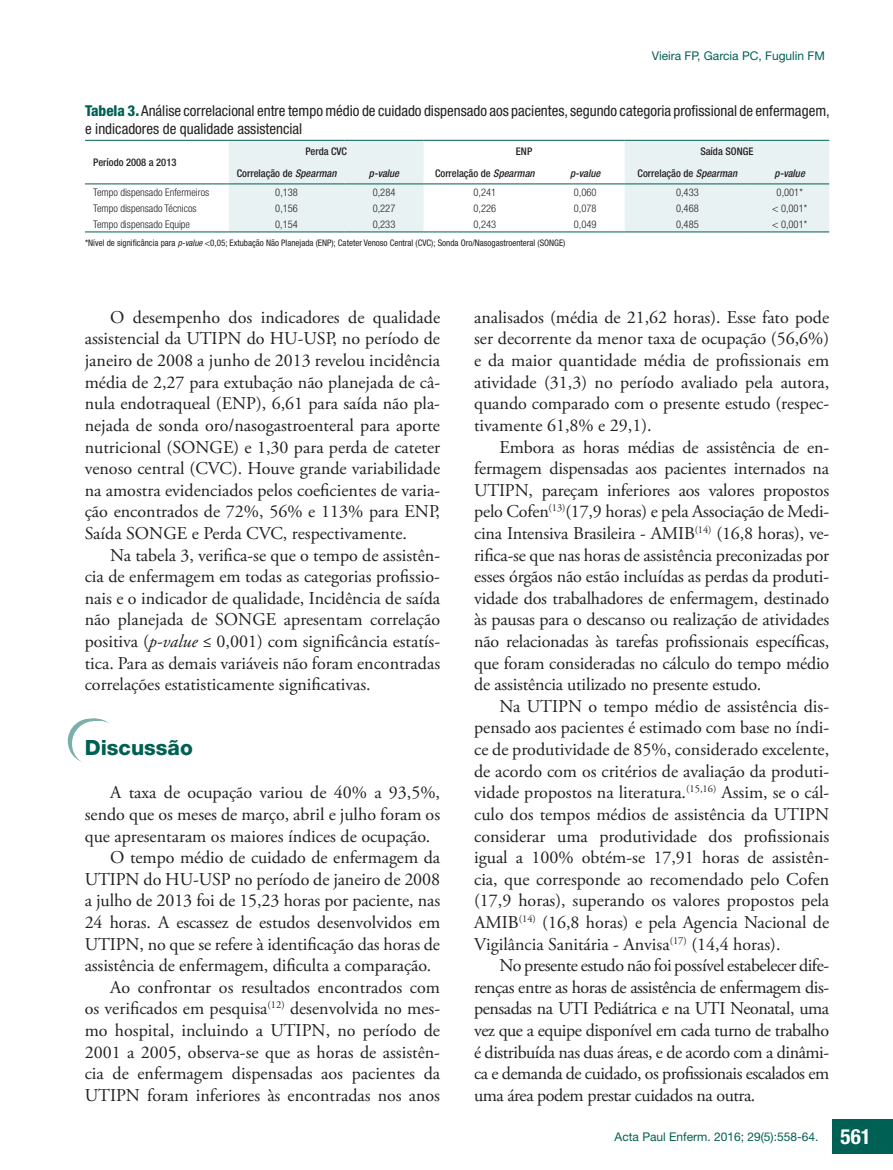
<style>
.page{position:relative;width:893px;height:1170px;background:#fff}
.page>*{position:absolute;margin:0;border:0;box-sizing:border-box;transform-origin:0 0}
.t1{font:800 21px "Helvetica Neue LT Std";color:#006053}
.t2{font:18px/21.6px "Adobe Garamond Pro";color:#231f20;text-align:justify}
.t3{font:condensed 15px/18px "Helvetica Neue LT Std";color:#231f20}
.t4{font:12px "Helvetica Neue LT Std";color:#006053}
.t5{font:300 condensed 10.5px "Helvetica Neue LT Std";color:#231f20}
.t6{font:500 condensed 10.5px "Helvetica Neue LT Std";color:#231f20}
.t7{font:italic 500 condensed 10.5px "Helvetica Neue LT Std";color:#231f20}
.t8{font:condensed 9px "Helvetica Neue LT Std";color:#231f20}
.s1{font-weight:800;color:#006053}
.s2{font-style:italic}
.s3{font-weight:700;font-stretch:condensed;font-size:21px;color:#fff}
</style>
<div class="page">
<div style="left:832px;top:1118px;width:61px;height:35px;background:#006053"></div>
<hr style="left:90px;top:718px;width:1px;height:45px;background:#7aafaa">
<svg style="left:92px;top:718px;width:7px;height:4px"></svg>
<hr style="left:94px;top:721px;width:1px;height:45px;background:#fff">
<svg style="left:229px;top:141px;width:600px;height:90px;fill:#e9f2f2"></svg>
<hr style="left:85px;top:231px;width:144px;height:1px;background:#006053">
<hr style="left:229px;top:231px;width:116px;height:1px;background:#006053">
<hr style="left:345px;top:231px;width:79px;height:1px;background:#006053">
<hr style="left:424px;top:231px;width:122px;height:1px;background:#006053">
<hr style="left:546px;top:231px;width:79px;height:1px;background:#006053">
<hr style="left:625px;top:231px;width:125px;height:1px;background:#006053">
<hr style="left:750px;top:231px;width:79px;height:1px;background:#006053">
<hr style="left:85px;top:140px;width:144px;height:1px;background:#006053">
<hr style="left:85px;top:183px;width:144px;height:1px;background:#006053">
<hr style="left:229px;top:140px;width:116px;height:1px;background:#006053">
<hr style="left:345px;top:140px;width:79px;height:1px;background:#006053">
<hr style="left:424px;top:140px;width:122px;height:1px;background:#006053">
<hr style="left:546px;top:140px;width:79px;height:1px;background:#006053">
<hr style="left:625px;top:140px;width:125px;height:1px;background:#006053">
<hr style="left:750px;top:140px;width:79px;height:1px;background:#006053">
<hr style="left:229px;top:183px;width:116px;height:1px;background:#006053">
<hr style="left:345px;top:183px;width:79px;height:1px;background:#006053">
<hr style="left:424px;top:183px;width:122px;height:1px;background:#006053">
<hr style="left:546px;top:183px;width:79px;height:1px;background:#006053">
<hr style="left:625px;top:183px;width:125px;height:1px;background:#006053">
<hr style="left:750px;top:183px;width:79px;height:1px;background:#006053">
<p class="t4" style="left:652px;top:48px;width:175px">Vieira FP, Garcia PC, Fugulin FM</p>
<p class="t3" style="left:85px;top:101px;width:746px"><span class="s1">Tabela 3.</span> Análise correlacional entre tempo médio de cuidado dispensado aos pacientes, segundo categoria profissional de enfermagem, e indicadores de qualidade assistencial</p>
<p class="t6" style="left:93px;top:156px;width:85px">Período 2008 a 2013</p>
<p class="t6" style="left:305px;top:145px;width:43px">Perda CVC</p>
<p class="t6" style="left:516px;top:145px;width:18px">ENP</p>
<p class="t6" style="left:700px;top:145px;width:55px">Saída SONGE</p>
<p class="t6" style="left:237px;top:166px;width:101px">Correlação de <span class="s2">Spearman</span></p>
<p class="t7" style="left:369px;top:166px;width:32px">p-value</p>
<p class="t6" style="left:435px;top:166px;width:101px">Correlação de <span class="s2">Spearman</span></p>
<p class="t7" style="left:570px;top:166px;width:32px">p-value</p>
<p class="t6" style="left:638px;top:166px;width:101px">Correlação de <span class="s2">Spearman</span></p>
<p class="t7" style="left:775px;top:166px;width:32px">p-value</p>
<p class="t5" style="left:93px;top:186px;width:118px">Tempo dispensado Enfermeiros</p>
<p class="t5" style="left:275px;top:186px;width:24px">0,138</p>
<p class="t5" style="left:373px;top:186px;width:24px">0,284</p>
<p class="t5" style="left:473px;top:186px;width:24px">0,241</p>
<p class="t5" style="left:574px;top:186px;width:24px">0,060</p>
<p class="t5" style="left:676px;top:186px;width:24px">0,433</p>
<p class="t5" style="left:777px;top:186px;width:28px">0,001*</p>
<p class="t5" style="left:93px;top:202px;width:105px">Tempo dispensado Técnicos</p>
<p class="t5" style="left:275px;top:202px;width:24px">0,156</p>
<p class="t5" style="left:373px;top:202px;width:24px">0,227</p>
<p class="t5" style="left:473px;top:202px;width:24px">0,226</p>
<p class="t5" style="left:574px;top:202px;width:24px">0,078</p>
<p class="t5" style="left:676px;top:202px;width:24px">0,468</p>
<p class="t5" style="left:772px;top:202px;width:37px">&lt; 0,001*</p>
<p class="t5" style="left:93px;top:218px;width:98px">Tempo dispensado Equipe</p>
<p class="t5" style="left:275px;top:218px;width:24px">0,154</p>
<p class="t5" style="left:373px;top:218px;width:24px">0,233</p>
<p class="t5" style="left:473px;top:218px;width:24px">0,243</p>
<p class="t5" style="left:574px;top:218px;width:24px">0,049</p>
<p class="t5" style="left:676px;top:218px;width:24px">0,485</p>
<p class="t5" style="left:772px;top:218px;width:37px">&lt; 0,001*</p>
<p class="t8" style="left:85px;top:237px;width:482px">*Nível de significância para <span class="s2">p-value</span> &lt;0,05; Extubação Não Planejada (ENP); Cateter Venoso Central (CVC); Sonda Oro/Nasogastroenteral (SONGE)</p>
<p class="t2" style="left:85px;top:307px;width:357px;text-indent:26px">O desempenho dos indicadores de qualidade assistencial da UTIPN do HU-USP, no período de janeiro de 2008 a junho de 2013 revelou incidência média de 2,27 para extubação não planejada de câ&shy;nula endotraqueal (ENP), 6,61 para saída não pla&shy;nejada de sonda oro/nasogastroenteral para aporte nutricional (SONGE) e 1,30 para perda de cateter venoso central (CVC). Houve grande variabilidade na amostra evidenciados pelos coeficientes de varia&shy;ção encontrados de 72%, 56% e 113% para ENP, Saída SONGE e Perda CVC, respectivamente.</p>
<p class="t2" style="left:85px;top:544px;width:357px;text-indent:26px">Na tabela 3, verifica-se que o tempo de assistên&shy;cia de enfermagem em todas as categorias profissio&shy;nais e o indicador de qualidade, Incidência de saída não planejada de SONGE apresentam correlação positiva (<span class="s2">p-value</span> ≤ 0,001) com significância estatís&shy;tica. Para as demais variáveis não foram encontradas correlações estatisticamente significativas.</p>
<p class="t1" style="left:85px;top:735px;width:110px">Discussão</p>
<p class="t2" style="left:110px;top:782px;width:331px">A taxa de ocupação variou de 40% a 93,5%,</p>
<p class="t2" style="left:85px;top:804px;width:357px">sendo que os meses de março, abril e julho foram os</p>
<p class="t2" style="left:85px;top:825px;width:347px">que apresentaram os maiores índices de ocupação.</p>
<p class="t2" style="left:110px;top:847px;width:331px">O tempo médio de cuidado de enfermagem da</p>
<p class="t2" style="left:85px;top:868px;width:357px">UTIPN do HU-USP no período de janeiro de 2008</p>
<p class="t2" style="left:85px;top:890px;width:357px">a julho de 2013 foi de 15,23 horas por paciente, nas</p>
<p class="t2" style="left:85px;top:912px;width:357px">24 horas. A escassez de estudos desenvolvidos em</p>
<p class="t2" style="left:85px;top:933px;width:357px">UTIPN, no que se refere à identificação das horas de</p>
<p class="t2" style="left:85px;top:955px;width:348px">assistência de enfermagem, dificulta a comparação.</p>
<p class="t2" style="left:110px;top:976px;width:331px">Ao confrontar os resultados encontrados com</p>
<p class="t2" style="left:85px;top:998px;width:357px">os verificados em pesquisa<sup>(12)</sup> desenvolvida no mes-</p>
<p class="t2" style="left:85px;top:1020px;width:357px">mo hospital, incluindo a UTIPN, no período de</p>
<p class="t2" style="left:85px;top:1041px;width:357px">2001 a 2005, observa-se que as horas de assistên-</p>
<p class="t2" style="left:85px;top:1063px;width:357px">cia de enfermagem dispensadas aos pacientes da</p>
<p class="t2" style="left:85px;top:1084px;width:357px">UTIPN foram inferiores às encontradas nos anos</p>
<p class="t2" style="left:474px;top:307px;width:357px">analisados (média de 21,62 horas). Esse fato pode ser decorrente da menor taxa de ocupação (56,6%) e da maior quantidade média de profissionais em atividade (31,3) no período avaliado pela autora, quando comparado com o presente estudo (respec&shy;tivamente 61,8% e 29,1).</p>
<p class="t2" style="left:474px;top:436px;width:357px;text-indent:26px">Embora as horas médias de assistência de en&shy;fermagem dispensadas aos pacientes internados na UTIPN, pareçam inferiores aos valores propostos pelo Cofen<sup>(13)</sup>(17,9 horas) e pela Associação de Medi&shy;cina Intensiva Brasileira - AMIB<sup>(14)</sup> (16,8 horas), ve&shy;rifica-se que nas horas de assistência preconizadas por esses órgãos não estão incluídas as perdas da produti&shy;vidade dos trabalhadores de enfermagem, destinado às pausas para o descanso ou realização de atividades não relacionadas às tarefas profissionais específicas, que foram consideradas no cálculo do tempo médio de assistência utilizado no presente estudo.</p>
<p class="t2" style="left:474px;top:696px;width:357px;text-indent:26px">Na UTIPN o tempo médio de assistência dis&shy;pensado aos pacientes é estimado com base no índi&shy;ce de produtividade de 85%, considerado excelente, de acordo com os critérios de avaliação da produti&shy;vidade propostos na literatura.<sup>(15,16)</sup> Assim, se o cál&shy;culo dos tempos médios de assistência da UTIPN considerar uma produtividade dos profissionais igual a 100% obtém-se 17,91 horas de assistên&shy;cia, que corresponde ao recomendado pelo Cofen (17,9 horas), superando os valores propostos pela AMIB<sup>(14)</sup> (16,8 horas) e pela Agencia Nacional de Vigilância Sanitária - Anvisa<sup>(17)</sup> (14,4 horas).</p>
<p class="t2" style="left:474px;top:955px;width:357px;text-indent:26px">No presente estudo não foi possível estabelecer dife&shy;renças entre as horas de assistência de enfermagem dis&shy;pensadas na UTI Pediátrica e na UTI Neonatal, uma vez que a equipe disponível em cada turno de trabalho é distribuída nas duas áreas, e de acordo com a dinâmi&shy;ca e demanda de cuidado, os profissionais escalados em uma área podem prestar cuidados na outra.</p>
<p class="t4" style="left:615px;top:1129px;width:258px">Acta Paul Enferm. 2016; 29(5):558-64. <span class="s3">561</span></p>
</div>
